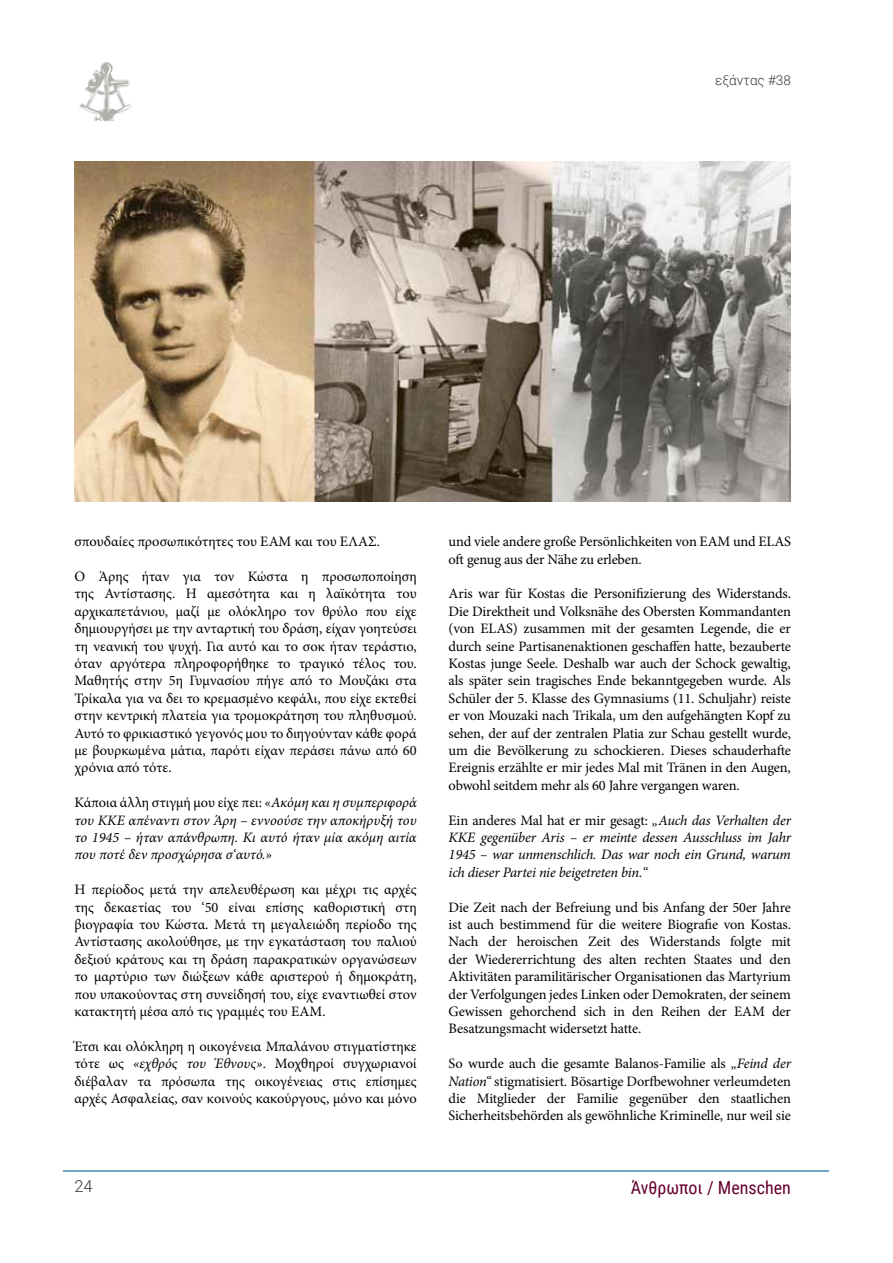
<style>
.page{position:relative;width:893px;height:1263px;background:#fff}
.page>*{position:absolute;margin:0;border:0;box-sizing:border-box;transform-origin:0 0}
.t1{font:18px "Roboto Condensed";color:#650030}
.t2{font:300 16.5px "Roboto";color:#383937}
.t3{font:14.4px/17.4px "Minion Pro";letter-spacing:-.01em;color:#000;text-align:justify}
.t4{font:italic 14.4px/17.4px "Minion Pro";letter-spacing:-.01em;color:#000;text-align:justify}
.t5{font:300 13.5px "Roboto";color:#383937}
.s1{font-style:normal}
.s2{font-style:italic}
</style>
<div class="page">
<hr style="left:64px;top:1170px;width:765px;height:1px;background:#70a4c6">
<img style="left:79px;top:62px;width:53px;height:59px">
<img style="left:74px;top:162px;width:717px;height:340px">
<p class="t5" style="left:715px;top:70px;width:77px">εξάντας #38</p>
<p class="t3" style="left:74px;top:533px;width:307px">σπουδαίες προσωπικότητες του ΕΑΜ και του ΕΛΑΣ.</p>
<p class="t3" style="left:74px;top:568px;width:344px">Ο Άρης ήταν για τον Κώστα η προσωποποίηση της Αντίστασης. Η αμεσότητα και η λαϊκότητα του αρχικαπετάνιου, μαζί με ολόκληρο τον θρύλο που είχε δημιουργήσει με την ανταρτική του δράση, είχαν γοητεύσει τη νεανική του ψυχή. Για αυτό και το σοκ ήταν τεράστιο, όταν αργότερα πληροφορήθηκε το τραγικό τέλος του.<br>Μαθητής στην 5η Γυμνασίου πήγε από το Μουζάκι στα Τρίκαλα για να δει το κρεμασμένο κεφάλι, που είχε εκτεθεί στην κεντρική πλατεία για τρομοκράτηση του πληθυσμού.<br>Αυτό το φρικιαστικό γεγονός μου το διηγούνταν κάθε φορά με βουρκωμένα μάτια, παρότι είχαν περάσει πάνω από 60 χρόνια από τότε.</p>
<p class="t4" style="left:74px;top:794px;width:344px"><span class="s1">Κάποια άλλη στιγμή μου είχε πει:</span> «Ακόμη και η συμπεριφορά του ΚΚΕ απέναντι στον Άρη – εννοούσε την αποκήρυξή του το 1945 – ήταν απάνθρωπη. Κι αυτό ήταν μία ακόμη αιτία που ποτέ δεν προσχώρησα σ‘αυτό.»</p>
<p class="t3" style="left:74px;top:881px;width:344px">Η περίοδος μετά την απελευθέρωση και μέχρι τις αρχές της δεκαετίας του ‘50 είναι επίσης καθοριστική στη βιογραφία του Κώστα. Μετά τη μεγαλειώδη περίοδο της Αντίστασης ακολούθησε, με την εγκατάσταση του παλιού δεξιού κράτους και τη δράση παρακρατικών οργανώσεων το μαρτύριο των διώξεων κάθε αριστερού ή δημοκράτη, που υπακούοντας στη συνείδησή του, είχε εναντιωθεί στον κατακτητή μέσα από τις γραμμές του ΕΑΜ.</p>
<p class="t3" style="left:74px;top:1038px;width:344px">Έτσι και ολόκληρη η οικογένεια Μπαλάνου στιγματίστηκε τότε ως <span class="s2">«εχθρός του Έθνους»</span>. Μοχθηροί συγχωριανοί διέβαλαν τα πρόσωπα της οικογένειας στις επίσημες αρχές Ασφαλείας, σαν κοινούς κακούργους, μόνο και μόνο</p>
<p class="t2" style="left:74px;top:1175px;width:20px">24</p>
<p class="t3" style="left:449px;top:533px;width:344px">und viele andere große Persönlichkeiten von EAM und ELAS oft genug aus der Nähe zu erleben.</p>
<p class="t3" style="left:449px;top:585px;width:344px">Aris war für Kostas die Personifizierung des Widerstands.<br>Die Direktheit und Volksnähe des Obersten Kommandanten (von ELAS) zusammen mit der gesamten Legende, die er durch seine Partisanenaktionen geschaffen hatte, bezauberte Kostas junge Seele. Deshalb war auch der Schock gewaltig, als später sein tragisches Ende bekanntgegeben wurde. Als Schüler der 5. Klasse des Gymnasiums (11. Schuljahr) reiste er von Mouzaki nach Trikala, um den aufgehängten Kopf zu sehen, der auf der zentralen Platia zur Schau gestellt wurde, um die Bevölkerung zu schockieren. Dieses schauderhafte Ereignis erzählte er mir jedes Mal mit Tränen in den Augen, obwohl seitdem mehr als 60 Jahre vergangen waren.</p>
<p class="t4" style="left:449px;top:811px;width:344px"><span class="s1">Ein anderes Mal hat er mir gesagt:</span> „Auch das Verhalten der KKE gegenüber Aris – er meinte dessen Ausschluss im Jahr 1945 – war unmenschlich. Das war noch ein Grund, warum ich dieser Partei nie beigetreten bin.“</p>
<p class="t3" style="left:449px;top:898px;width:344px">Die Zeit nach der Befreiung und bis Anfang der 50er Jahre ist auch bestimmend für die weitere Biografie von Kostas.<br>Nach der heroischen Zeit des Widerstands folgte mit der Wiedererrichtung des alten rechten Staates und den Aktivitäten paramilitärischer Organisationen das Martyrium der Verfolgungen jedes Linken oder Demokraten, der seinem Gewissen gehorchend sich in den Reihen der EAM der Besatzungsmacht widersetzt hatte.</p>
<p class="t3" style="left:449px;top:1055px;width:344px">So wurde auch die gesamte Balanos-Familie als <span class="s2">„Feind der Nation“</span> stigmatisiert. Bösartige Dorfbewohner verleumdeten die Mitglieder der Familie gegenüber den staatlichen Sicherheitsbehörden als gewöhnliche Kriminelle, nur weil sie</p>
<p class="t1" style="left:631px;top:1174px;width:162px">Άνθρωποι / Menschen</p>
</div>
